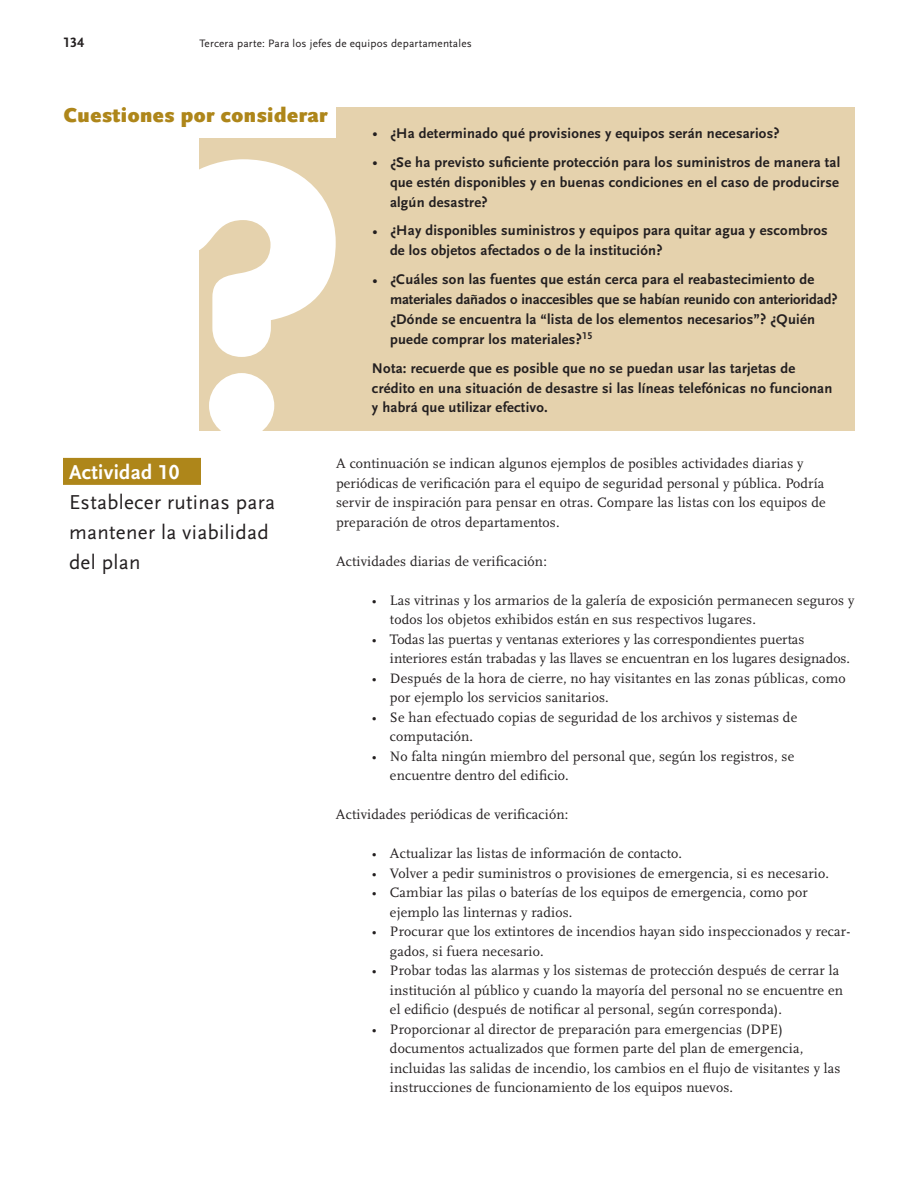
<style>
.page{position:relative;width:918px;height:1188px;background:#fff}
.page>*{position:absolute;margin:0;border:0;box-sizing:border-box;transform-origin:0 0}
.t1{font:900 375px "VAG Rounded";color:#fff}
.t2{font:21px/30px "Scala Sans Rmn";letter-spacing:.015em;color:#231f20}
.t3{font:21px "Scala Sans Blk Os F";letter-spacing:.025em;color:#ae861a}
.t4{font:14.7px/20px "Scala Sans Bld";letter-spacing:.015em;color:#231f20}
.t5{font:14.25px/19.5px "Scala Rmn";letter-spacing:.01em;color:#231f20}
.t6{font:14.25px "Scala Sans Bld";color:#231f20}
.t7{font:11.25px "Scala Sans Rmn";letter-spacing:.015em;color:#231f20}
.s1{font-family:"Scala Sans Rmn";font-size:16.5px}
.s2{font-family:"Scala Sans Bld";color:#fff}
</style>
<div class="page">
<div style="left:63px;top:458px;width:138px;height:27px;background:#ae861a"></div>
<div style="left:200px;top:107px;width:655px;height:324px;background:#e5d2ad"></div>
<div style="left:63px;top:102px;width:273px;height:36px;background:#fff"></div>
<p class="t6" style="left:63px;top:34px;width:23px">134</p>
<p class="t7" style="left:200px;top:37px;width:274px">Tercera parte: Para los jefes de equipos departamentales</p>
<p class="t3" style="left:64px;top:102px;width:265px">Cuestiones por considerar</p>
<p class="t1" style="left:154px;top:144px;width:189px">?</p>
<p class="t4" style="left:372px;top:123px;width:409px"><span class="s1">•</span> ¿Ha determinado qué provisiones y equipos serán necesarios?</p>
<p class="t4" style="left:390px;top:152px;width:452px;text-align:justify;text-indent:-18px"><span class="s1">•</span> ¿Se ha previsto suficiente protección para los suministros de manera tal que estén disponibles y en buenas condiciones en el caso de producirse algún desastre?</p>
<p class="t4" style="left:390px;top:220px;width:439px;text-indent:-18px"><span class="s1">•</span> ¿Hay disponibles suministros y equipos para quitar agua y escombros de los objetos afectados o de la institución?</p>
<p class="t4" style="left:390px;top:269px;width:449px;text-indent:-18px"><span class="s1">•</span> ¿Cuáles son las fuentes que están cerca para el reabastecimiento de materiales dañados o inaccesibles que se habían reunido con anterioridad? ¿Dónde se encuentra la “lista de los elementos necesarios”? ¿Quién puede comprar los materiales?<sup>15</sup></p>
<p class="t4" style="left:372px;top:358px;width:462px">Nota: recuerde que es posible que no se puedan usar las tarjetas de crédito en una situación de desastre si las líneas telefónicas no funcionan</p>
<p class="t4" style="left:372px;top:397px;width:177px">y habrá que utilizar efectivo.</p>
<p class="t2" style="left:69px;top:456px;width:208px"><span class="s2">Actividad 10<br></span>Establecer rutinas para mantener la viabilidad del plan</p>
<p class="t5" style="left:336px;top:454px;width:491px">A continuación se indican algunos ejemplos de posibles actividades diarias y periódicas de verificación para el equipo de seguridad personal y pública. Podría servir de inspiración para pensar en otras. Compare las listas con los equipos de preparación de otros departamentos.</p>
<p class="t5" style="left:336px;top:551px;width:212px">Actividades diarias de verificación:</p>
<p class="t5" style="left:390px;top:590px;width:466px;text-indent:-18px">• Las vitrinas y los armarios de la galería de exposición permanecen seguros y todos los objetos exhibidos están en sus respectivos lugares.</p>
<p class="t5" style="left:390px;top:629px;width:462px;text-indent:-18px">• Todas las puertas y ventanas exteriores y las correspondientes puertas interiores están trabadas y las llaves se encuentran en los lugares designados.</p>
<p class="t5" style="left:390px;top:668px;width:457px;text-indent:-18px">• Después de la hora de cierre, no hay visitantes en las zonas públicas, como por ejemplo los servicios sanitarios.</p>
<p class="t5" style="left:390px;top:707px;width:409px;text-indent:-18px">• Se han efectuado copias de seguridad de los archivos y sistemas de computación.</p>
<p class="t5" style="left:390px;top:746px;width:406px;text-indent:-18px">• No falta ningún miembro del personal que, según los registros, se encuentre dentro del edificio.</p>
<p class="t5" style="left:336px;top:805px;width:234px">Actividades periódicas de verificación:</p>
<p class="t5" style="left:372px;top:844px;width:312px">• Actualizar las listas de información de contacto.</p>
<p class="t5" style="left:372px;top:863px;width:459px">• Volver a pedir suministros o provisiones de emergencia, si es necesario.</p>
<p class="t5" style="left:390px;top:883px;width:419px;text-indent:-18px">• Cambiar las pilas o baterías de los equipos de emergencia, como por ejemplo las linternas y radios.</p>
<p class="t5" style="left:390px;top:922px;width:462px;text-indent:-18px">• Procurar que los extintores de incendios hayan sido inspeccionados y recar&shy;gados, si fuera necesario.</p>
<p class="t5" style="left:390px;top:961px;width:455px;text-indent:-18px">• Probar todas las alarmas y los sistemas de protección después de cerrar la institución al público y cuando la mayoría del personal no se encuentre en el edificio (después de notificar al personal, según corresponda).</p>
<p class="t5" style="left:390px;top:1019px;width:452px;text-indent:-18px">• Proporcionar al director de preparación para emergencias (DPE) documentos actualizados que formen parte del plan de emergencia, incluidas las salidas de incendio, los cambios en el flujo de visitantes y las instrucciones de funcionamiento de los equipos nuevos.</p>
</div>
